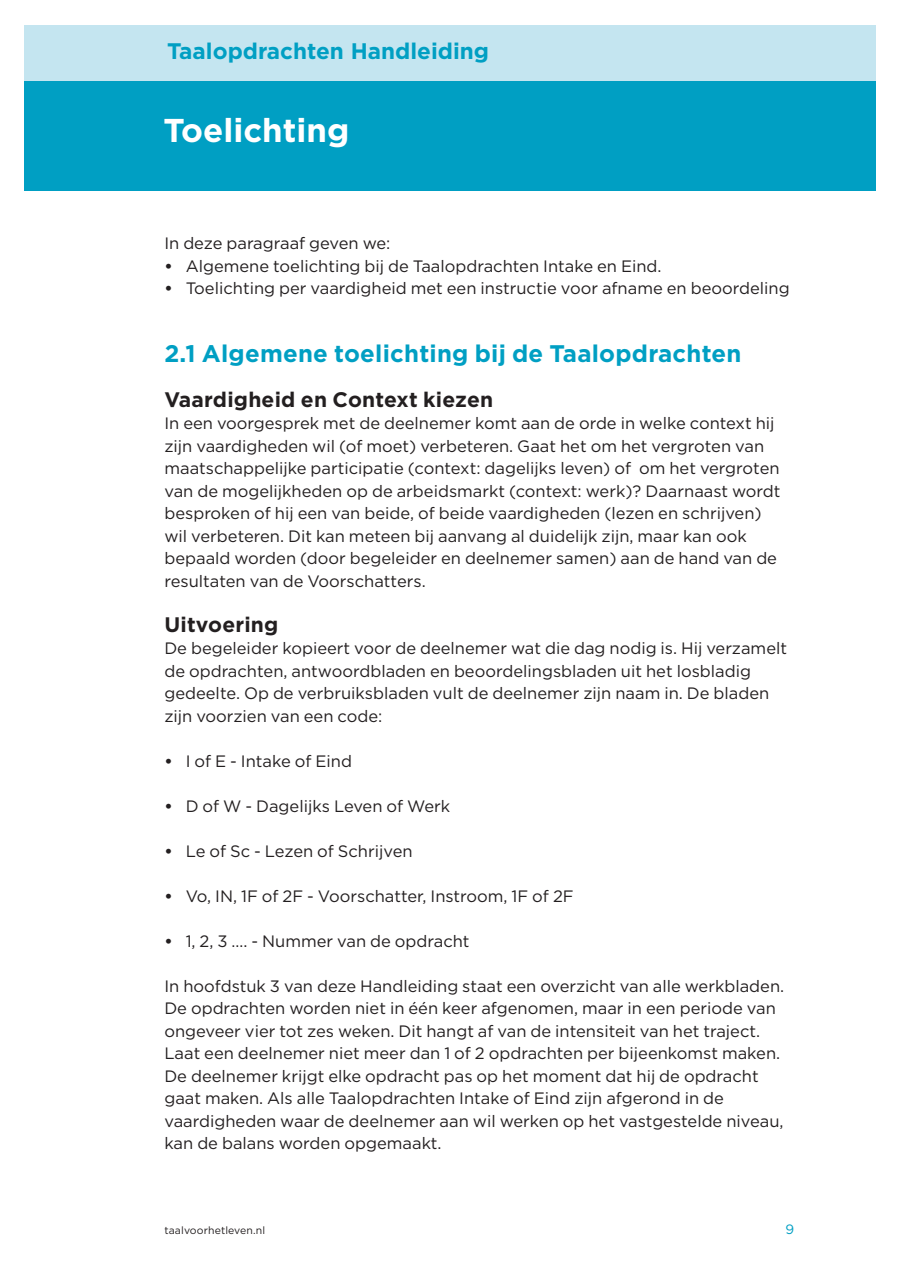
<style>
.page{position:relative;width:904px;height:1270px;background:#fff}
.page>*{position:absolute;margin:0;border:0;box-sizing:border-box;transform-origin:0 0}
.t1{font:700 33px "Gotham";color:#fff}
.t2{font:700 24px "Gotham";letter-spacing:.01em;color:#009fc3}
.t3{font:700 22.5px "Gotham";color:#009fc3}
.t4{font:700 21px "Gotham";letter-spacing:.01em;color:#231f20}
.t5{font:16.5px/22.5px "Gotham";color:#231f20}
.t6{font:13.5px "Gotham";color:#009fc3}
.t7{font:10.5px "Gotham";letter-spacing:.01em;color:#231f20}
.s1{font-weight:700}
</style>
<div class="page">
<div style="left:24px;top:25px;width:850px;height:66px;background:#c4e5f0"></div>
<div style="left:24px;top:81px;width:850px;height:110px;background:#009fc3"></div>
<h3 class="t3" style="left:167px;top:36px;width:323px">Taalopdrachten Handleiding</h3>
<h1 class="t1" style="left:163px;top:109px;width:187px">Toelichting</h1>
<p class="t5" style="left:164px;top:232px;width:227px">In deze paragraaf geven we:</p>
<p class="t5" style="left:164px;top:254px;width:498px"><span class="s1">•</span> Algemene toelichting bij de Taalopdrachten Intake en Eind.</p>
<p class="t5" style="left:164px;top:277px;width:626px"><span class="s1">•</span> Toelichting per vaardigheid met een instructie voor afname en beoordeling</p>
<h2 class="t2" style="left:164px;top:337px;width:578px">2.1 Algemene toelichting bij de Taalopdrachten</h2>
<p class="t4" style="left:164px;top:385px;width:330px">Vaardigheid en Context kiezen</p>
<p class="t5" style="left:164px;top:412px;width:617px">In een voorgesprek met de deelnemer komt aan de orde in welke context hij zijn vaardigheden wil (of moet) verbeteren. Gaat het om het vergroten van maatschappelijke participatie (context: dagelijks leven) of om het vergroten van de mogelijkheden op de arbeidsmarkt (context: werk)? Daarnaast wordt besproken of hij een van beide, of beide vaardigheden (lezen en schrijven) wil verbeteren. Dit kan meteen bij aanvang al duidelijk zijn, maar kan ook bepaald worden (door begeleider en deelnemer samen) aan de hand van de resultaten van de Voorschatters.</p>
<p class="t4" style="left:164px;top:610px;width:115px">Uitvoering</p>
<p class="t5" style="left:164px;top:637px;width:624px">De begeleider kopieert voor de deelnemer wat die dag nodig is. Hij verzamelt de opdrachten, antwoordbladen en beoordelingsbladen uit het losbladig gedeelte. Op de verbruiksbladen vult de deelnemer zijn naam in. De bladen zijn voorzien van een code:</p>
<p class="t5" style="left:164px;top:749px;width:189px"><span class="s1">•</span> I of E - Intake of Eind</p>
<p class="t5" style="left:164px;top:794px;width:287px"><span class="s1">•</span> D of W - Dagelijks Leven of Werk</p>
<p class="t5" style="left:164px;top:839px;width:250px"><span class="s1">•</span> Le of Sc - Lezen of Schrijven</p>
<p class="t5" style="left:164px;top:884px;width:411px"><span class="s1">•</span> Vo, IN, 1F of 2F - Voorschatter, Instroom, 1F of 2F</p>
<p class="t5" style="left:164px;top:929px;width:307px"><span class="s1">•</span> 1, 2, 3 …. - Nummer van de opdracht</p>
<p class="t5" style="left:164px;top:974px;width:621px">In hoofdstuk 3 van deze Handleiding staat een overzicht van alle werkbladen.<br>De opdrachten worden niet in één keer afgenomen, maar in een periode van ongeveer vier tot zes weken. Dit hangt af van de intensiteit van het traject.<br>Laat een deelnemer niet meer dan 1 of 2 opdrachten per bijeenkomst maken.<br>De deelnemer krijgt elke opdracht pas op het moment dat hij de opdracht gaat maken. Als alle Taalopdrachten Intake of Eind zijn afgerond in de vaardigheden waar de deelnemer aan wil werken op het vastgestelde niveau, kan de balans worden opgemaakt.</p>
<p class="t7" style="left:164px;top:1223px;width:102px">taalvoorhetleven.nl</p>
<p class="t6" style="left:785px;top:1220px;width:10px">9</p>
</div>
